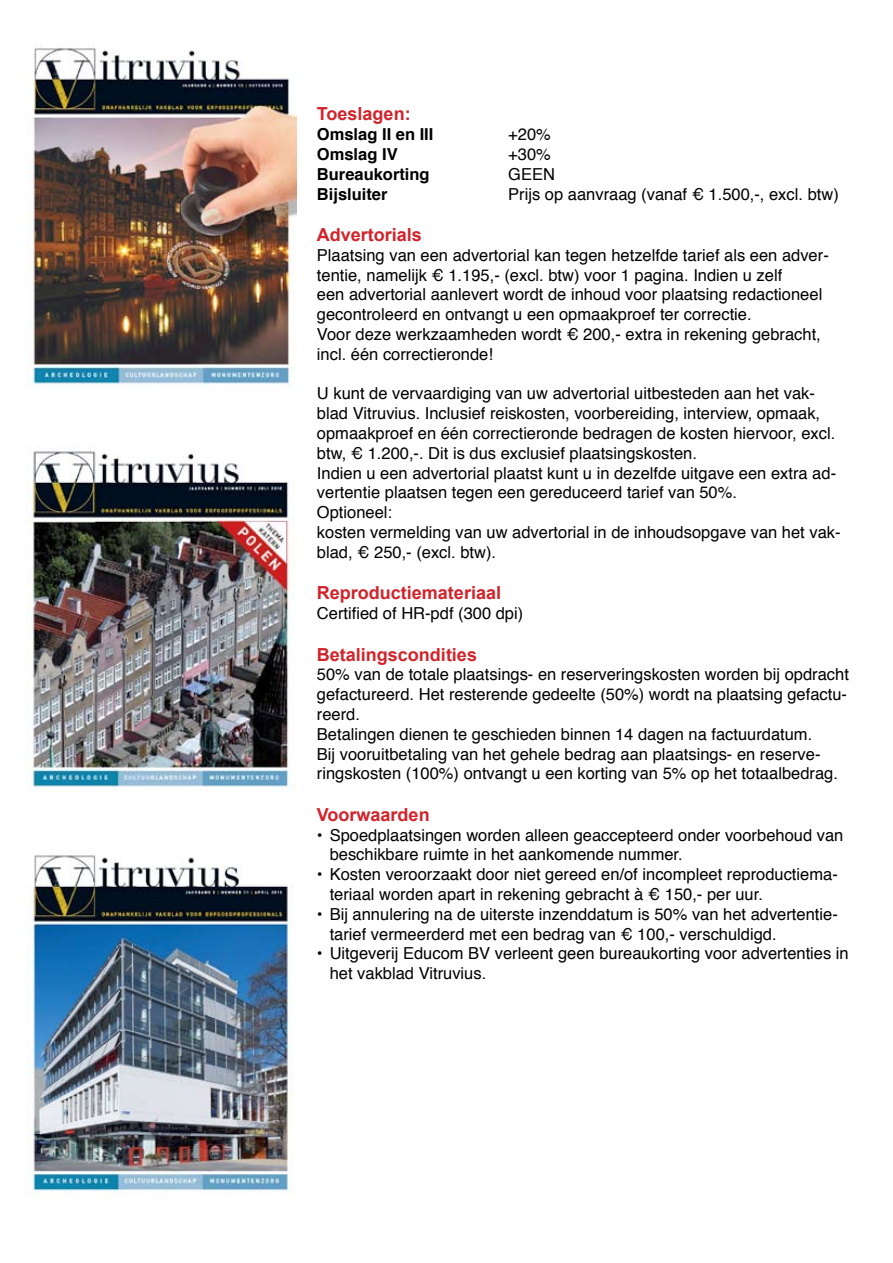
<style>
.page{position:relative;width:893px;height:1263px;background:#fff}
.page>*{position:absolute;margin:0;border:0;box-sizing:border-box;transform-origin:0 0}
.t1{font:700 18px "Arial";color:#d2232a}
.t2{font:16.5px/19.8px "Helvetica";color:#000}
.t3{font:700 16.5px "Helvetica";color:#000}
</style>
<div class="page">
<img style="left:28px;top:855px;width:264px;height:340px">
<img style="left:27px;top:446px;width:268px;height:346px">
<img style="left:27px;top:48px;width:269px;height:337px">
<p class="t1" style="left:317px;top:102px;width:95px">Toeslagen:</p>
<p class="t3" style="left:317px;top:121px;width:118px">Omslag II en III</p>
<p class="t2" style="left:508px;top:125px;width:44px">+20%</p>
<p class="t3" style="left:317px;top:141px;width:82px">Omslag IV</p>
<p class="t2" style="left:508px;top:145px;width:44px">+30%</p>
<p class="t3" style="left:317px;top:161px;width:114px">Bureaukorting</p>
<p class="t2" style="left:508px;top:165px;width:48px">GEEN</p>
<p class="t3" style="left:317px;top:181px;width:72px">Bijsluiter</p>
<p class="t2" style="left:508px;top:184px;width:332px">Prijs op aanvraag (vanaf € 1.500,-, excl. btw)</p>
<p class="t1" style="left:317px;top:223px;width:107px">Advertorials</p>
<p class="t2" style="left:317px;top:246px;width:513px">Plaatsing van een advertorial kan tegen hetzelfde tarief als een adver&shy;tentie, namelijk € 1.195,- (excl. btw) voor 1 pagina. Indien u zelf<br>een advertorial aanlevert wordt de inhoud voor plaatsing redactioneel gecontroleerd en ontvangt u een opmaakproef ter correctie.<br>Voor deze werkzaamheden wordt € 200,- extra in rekening gebracht, incl. één correctieronde!</p>
<p class="t2" style="left:317px;top:384px;width:525px">U kunt de vervaardiging van uw advertorial uitbesteden aan het vak&shy;blad Vitruvius. Inclusief reiskosten, voorbereiding, interview, opmaak, opmaakproef en één correctieronde bedragen de kosten hiervoor, excl. btw, € 1.200,-. Dit is dus exclusief plaatsingskosten.<br>Indien u een advertorial plaatst kunt u in dezelfde uitgave een extra ad&shy;vertentie plaatsen tegen een gereduceerd tarief van 50%.<br>Optioneel:<br>kosten vermelding van uw advertorial in de inhoudsopgave van het vak&shy;blad, € 250,- (excl. btw).</p>
<p class="t1" style="left:317px;top:581px;width:186px">Reproductiemateriaal</p>
<p class="t2" style="left:317px;top:604px;width:208px">Certified of HR-pdf (300 dpi)</p>
<p class="t1" style="left:317px;top:642px;width:162px">Betalingscondities</p>
<p class="t2" style="left:317px;top:665px;width:533px">50% van de totale plaatsings- en reserveringskosten worden bij opdracht gefactureerd. Het resterende gedeelte (50%) wordt na plaatsing gefactu&shy;reerd.<br>Betalingen dienen te geschieden binnen 14 dagen na factuurdatum.<br>Bij vooruitbetaling van het gehele bedrag aan plaatsings- en reserve&shy;ringskosten (100%) ontvangt u een korting van 5% op het totaalbedrag.</p>
<p class="t1" style="left:317px;top:802px;width:114px">Voorwaarden</p>
<p class="t2" style="left:330px;top:825px;width:515px;text-indent:-13px">• Spoedplaatsingen worden alleen geaccepteerd onder voorbehoud van beschikbare ruimte in het aankomende nummer.</p>
<p class="t2" style="left:330px;top:865px;width:510px;text-indent:-13px">• Kosten veroorzaakt door niet gereed en/of incompleet reproductiema&shy;teriaal worden apart in rekening gebracht à € 150,- per uur.</p>
<p class="t2" style="left:330px;top:904px;width:510px;text-indent:-13px">• Bij annulering na de uiterste inzenddatum is 50% van het advertentie&shy;tarief vermeerderd met een bedrag van € 100,- verschuldigd.</p>
<p class="t2" style="left:330px;top:944px;width:521px;text-indent:-13px">• Uitgeverij Educom BV verleent geen bureaukorting voor advertenties in het vakblad Vitruvius.</p>
</div>
